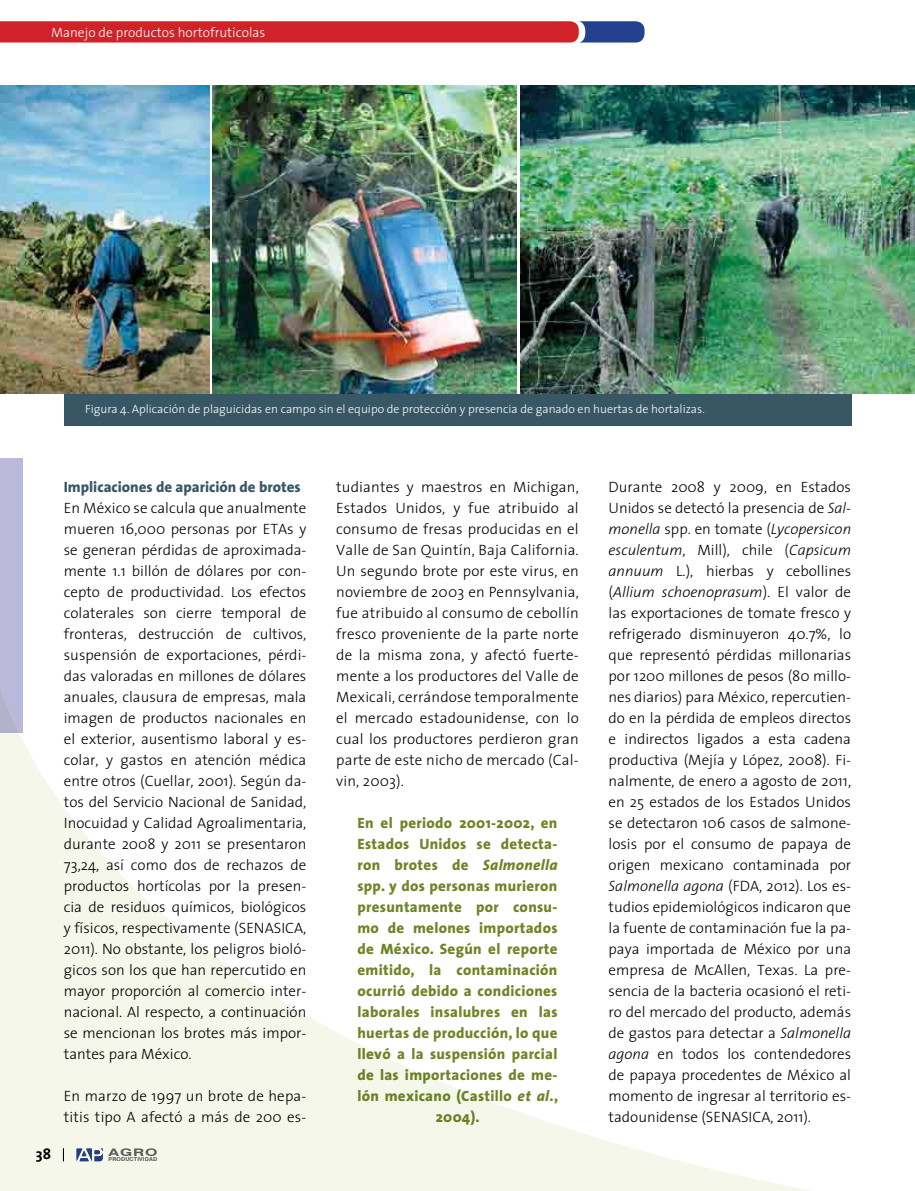
<style>
.page{position:relative;width:915px;height:1191px;background:#fff}
.page>*{position:absolute;margin:0;border:0;box-sizing:border-box;transform-origin:0 0}
.t1{font:300 15px/21px "The Sans 3";color:#000;text-align:justify}
.t2{font:800 15px/21px "The Sans 8";letter-spacing:.02em;color:#6f8427;text-align:center}
.t3{font:800 15px "The Sans 8";color:#395665}
.t4{font:15px "The Sans 7 Bold Plain";color:#000}
.t5{font:300 13.5px "The Sans 3";color:#fff}
.t6{font:300 12px "The Sans 3";color:#fff}
.t7{font:700 10.35px "Swiss 721 BT";color:#000;scale:1.52 1}
.t8{font:700 5.4px "Swiss 721 BT";letter-spacing:.03em;color:#000}
.s1{font-style:italic}
</style>
<div class="page">
<svg style="left:0;top:21px;width:644px;height:22px;background:#c32e3c"></svg>
<div style="left:0;top:458px;width:22px;height:275px;background:#bab9db"></div>
<img style="left:0;top:85px;width:209px;height:308px">
<img style="left:213px;top:85px;width:303px;height:308px">
<img style="left:520px;top:85px;width:394px;height:308px">
<div style="left:64px;top:393px;width:786px;height:32px;background:#395665"></div>
<svg style="left:0;top:595px;width:810px;height:596px"></svg>
<p class="t5" style="left:51px;top:21px;width:216px">Manejo de productos hortofrutícolas</p>
<p class="t6" style="left:85px;top:399px;width:621px">Figura 4. Aplicación de plaguicidas en campo sin el equipo de protección y presencia de ganado en huertas de hortalizas.</p>
<p class="t3" style="left:64px;top:474px;width:238px">Implicaciones de aparición de brotes</p>
<p class="t1" style="left:64px;top:496px;width:244px">En México se calcula que anualmente mueren 16,000 personas por ETAs y se generan pérdidas de aproximada&shy;mente 1.1 billón de dólares por con&shy;cepto de productividad. Los efectos colaterales son cierre temporal de fronteras, destrucción de cultivos, suspensión de exportaciones, pérdi&shy;das valoradas en millones de dólares anuales, clausura de empresas, mala imagen de productos nacionales en el exterior, ausentismo laboral y es&shy;colar, y gastos en atención médica entre otros (Cuellar, 2001). Según da&shy;tos del Servicio Nacional de Sanidad, Inocuidad y Calidad Agroalimentaria, durante 2008 y 2011 se presentaron 73,24, así como dos de rechazos de productos hortícolas por la presen&shy;cia de residuos químicos, biológicos y físicos, respectivamente (SENASICA, 2011). No obstante, los peligros bioló&shy;gicos son los que han repercutido en mayor proporción al comercio inter&shy;nacional. Al respecto, a continuación se mencionan los brotes más impor&shy;tantes para México.</p>
<p class="t1" style="left:64px;top:1084px;width:244px">En marzo de 1997 un brote de hepa&shy;titis tipo A afectó a más de 200 es-</p>
<p class="t4" style="left:36px;top:1141px;width:17px">38</p>
<p class="t7" style="left:108px;top:1146px;width:34px">AGRO</p>
<p class="t8" style="left:108px;top:1156px;width:50px">PRODUCTIVIDAD</p>
<p class="t1" style="left:336px;top:475px;width:244px">tudiantes y maestros en Michigan, Estados Unidos, y fue atribuido al consumo de fresas producidas en el Valle de San Quintín, Baja California.<br>Un segundo brote por este virus, en noviembre de 2003 en Pennsylvania, fue atribuido al consumo de cebollín fresco proveniente de la parte norte de la misma zona, y afectó fuerte&shy;mente a los productores del Valle de Mexicali, cerrándose temporalmente el mercado estadounidense, con lo cual los productores perdieron gran parte de este nicho de mercado (Cal&shy;vin, 2003).</p>
<p class="t2" style="left:357px;top:812px;width:202px">En el periodo 2001-2002, en<br>Estados Unidos se detecta&shy;ron brotes de <span class="s1">Salmonella </span>spp. y dos personas murieron presuntamente por consu&shy;mo de melones importados de México. Según el reporte emitido, la contaminación ocurrió debido a condiciones laborales insalubres en las huertas de producción, lo que llevó a la suspensión parcial de las importaciones de me&shy;lón mexicano (Castillo <span class="s1">et al</span>.,<br>2004).</p>
<p class="t1" style="left:608px;top:475px;width:244px">Durante 2008 y 2009, en Estados Unidos se detectó la presencia de <span class="s1">Sal&shy;monella</span> spp. en tomate (<span class="s1">Lycopersicon esculentum</span>, Mill), chile (<span class="s1">Capsicum annuum</span> L.), hierbas y cebollines (<span class="s1">Allium schoenoprasum</span>). El valor de las exportaciones de tomate fresco y refrigerado disminuyeron 40.7%, lo que representó pérdidas millonarias por 1200 millones de pesos (80 millo&shy;nes diarios) para México, repercutien&shy;do en la pérdida de empleos directos e indirectos ligados a esta cadena productiva (Mejía y López, 2008). Fi&shy;nalmente, de enero a agosto de 2011, en 25 estados de los Estados Unidos se detectaron 106 casos de salmone&shy;losis por el consumo de papaya de origen mexicano contaminada por <span class="s1">Salmonella agona</span> (FDA, 2012). Los es&shy;tudios epidemiológicos indicaron que la fuente de contaminación fue la pa&shy;paya importada de México por una empresa de McAllen, Texas. La pre&shy;sencia de la bacteria ocasionó el reti&shy;ro del mercado del producto, además de gastos para detectar a <span class="s1">Salmonella agona</span> en todos los contendedores de papaya procedentes de México al momento de ingresar al territorio es&shy;tadounidense (SENASICA, 2011).</p>
</div>
